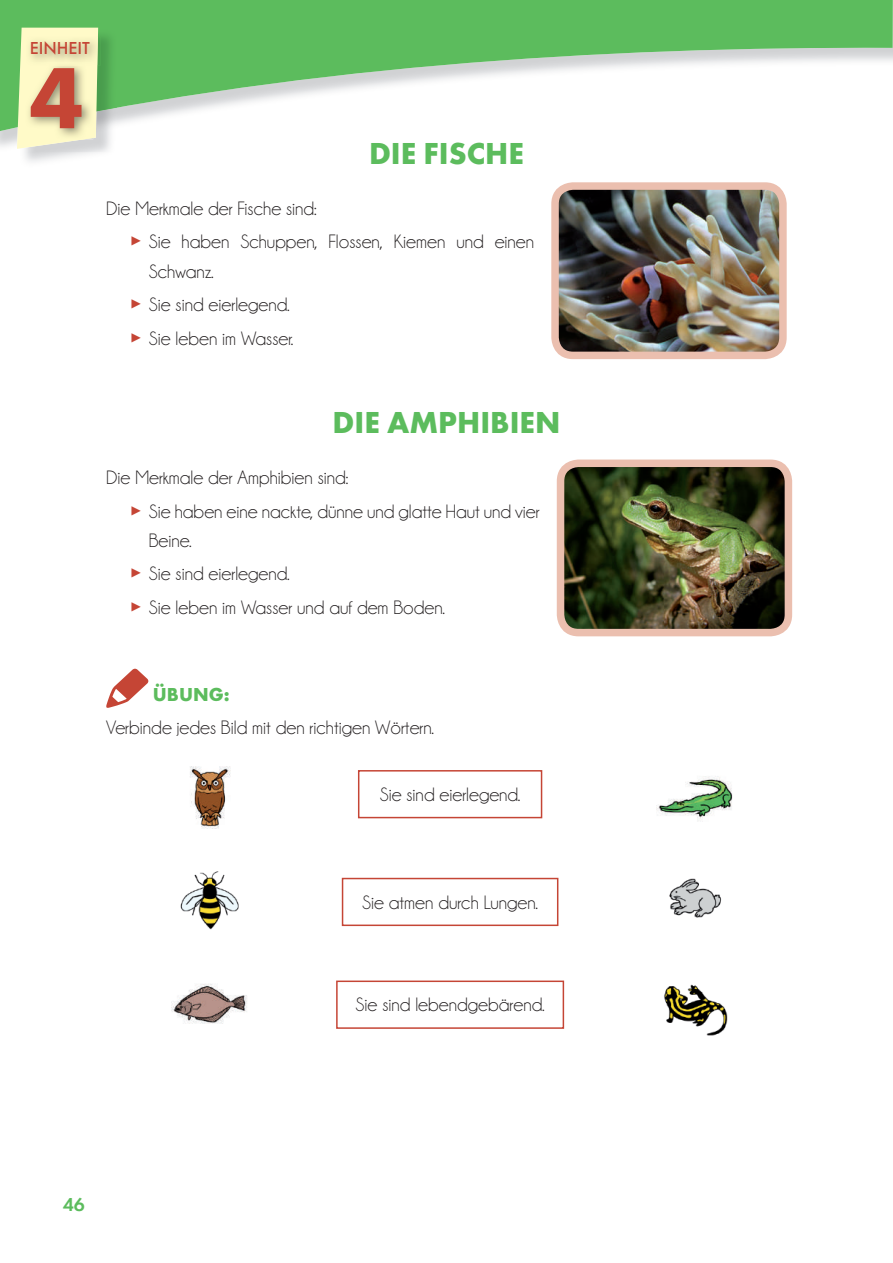
<style>
.page{position:relative;width:893px;height:1263px;background:#fff}
.page>*{position:absolute;margin:0;border:0;box-sizing:border-box;transform-origin:0 0}
.t1{font:700 90px "Futura PT";color:#c54535}
.t2{font:700 31.5px "Futura PT";color:#5cbc5d}
.t3{font:19.5px/33.5px "Champagne&Limousines";color:#231f20}
.t4{font:700 19.5px "Futura PT";color:#5cbc5d}
.t5{font:600 19.5px "Futura PT";color:#5cbc5d}
.t6{font:500 18px "Futura PT";color:#c54535}
.s1{color:#c54535}
</style>
<div class="page">
<svg style="left:0;top:0;width:893px;height:134px;fill:#5cbc5d"></svg>
<img style="left:24px;top:111px;width:93px;height:51px">
<img style="left:98px;top:30px;width:19px;height:81px">
<img style="left:98px;top:37px;width:3px;height:28px">
<svg style="left:17px;top:28px;width:81px;height:121px;background:#e7e9bc"></svg>
<img style="left:26px;top:65px;width:67px;height:74px">
<img style="left:26px;top:63px;width:67px;height:2px">
<svg style="left:106px;top:669px;width:43px;height:39px"></svg>
<img style="left:560px;top:191px;width:218px;height:159px">
<div style="left:551px;top:182px;width:236px;height:177px;border:8px solid #ebbfaf;border-radius:18px"></div>
<img style="left:566px;top:468px;width:217px;height:159px">
<div style="left:557px;top:459px;width:235px;height:177px;border:8px solid #ebbfaf;border-radius:18px"></div>
<img style="left:656px;top:776px;width:77px;height:46px">
<img style="left:190px;top:766px;width:41px;height:62px">
<img style="left:664px;top:984px;width:64px;height:52px">
<img style="left:180px;top:871px;width:59px;height:59px">
<img style="left:669px;top:878px;width:53px;height:40px">
<img style="left:172px;top:984px;width:75px;height:40px">
<div style="left:336px;top:980px;width:228px;height:49px;border:2px solid #c54535"></div>
<div style="left:342px;top:878px;width:216px;height:48px;border:2px solid #c54535"></div>
<div style="left:358px;top:770px;width:184px;height:48px;border:2px solid #c54535"></div>
<p class="t6" style="left:30px;top:37px;width:62px">EINHEIT</p>
<h1 class="t1" style="left:30px;top:40px;width:55px">4</h1>
<h2 class="t2" style="left:369px;top:134px;width:156px">DIE FISCHE</h2>
<p class="t3" style="left:128px;top:192px;width:408px;text-indent:-21px">Die Merkmale der Fische sind:<br><span class="s1">►</span> Sie haben Schuppen, Flossen, Kiemen und einen</p>
<p class="t3" style="left:128px;top:255px;width:167px;text-indent:21px">Schwanz.<br><span class="s1">►</span> Sie sind eierlegend. <span class="s1">►</span> Sie leben im Wasser.</p>
<h2 class="t2" style="left:333px;top:403px;width:229px">DIE AMPHIBIEN</h2>
<p class="t3" style="left:128px;top:461px;width:414px;text-indent:-21px">Die Merkmale der Amphibien sind:<br><span class="s1">►</span> Sie haben eine nackte, dünne und glatte Haut und vier</p>
<p class="t3" style="left:128px;top:524px;width:319px;text-indent:21px">Beine.<br><span class="s1">►</span> Sie sind eierlegend.<br><span class="s1">►</span> Sie leben im Wasser und auf dem Boden.</p>
<p class="t4" style="left:153px;top:682px;width:78px">ÜBUNG:</p>
<p class="t3" style="left:106px;top:711px;width:329px">Verbinde jedes Bild mit den richtigen Wörtern.</p>
<p class="t3" style="left:380px;top:778px;width:142px">Sie sind eierlegend.</p>
<p class="t3" style="left:362px;top:886px;width:177px">Sie atmen durch Lungen.</p>
<p class="t3" style="left:356px;top:988px;width:191px">Sie sind lebendgebärend.</p>
<p class="t5" style="left:63px;top:1193px;width:24px">46</p>
</div>
